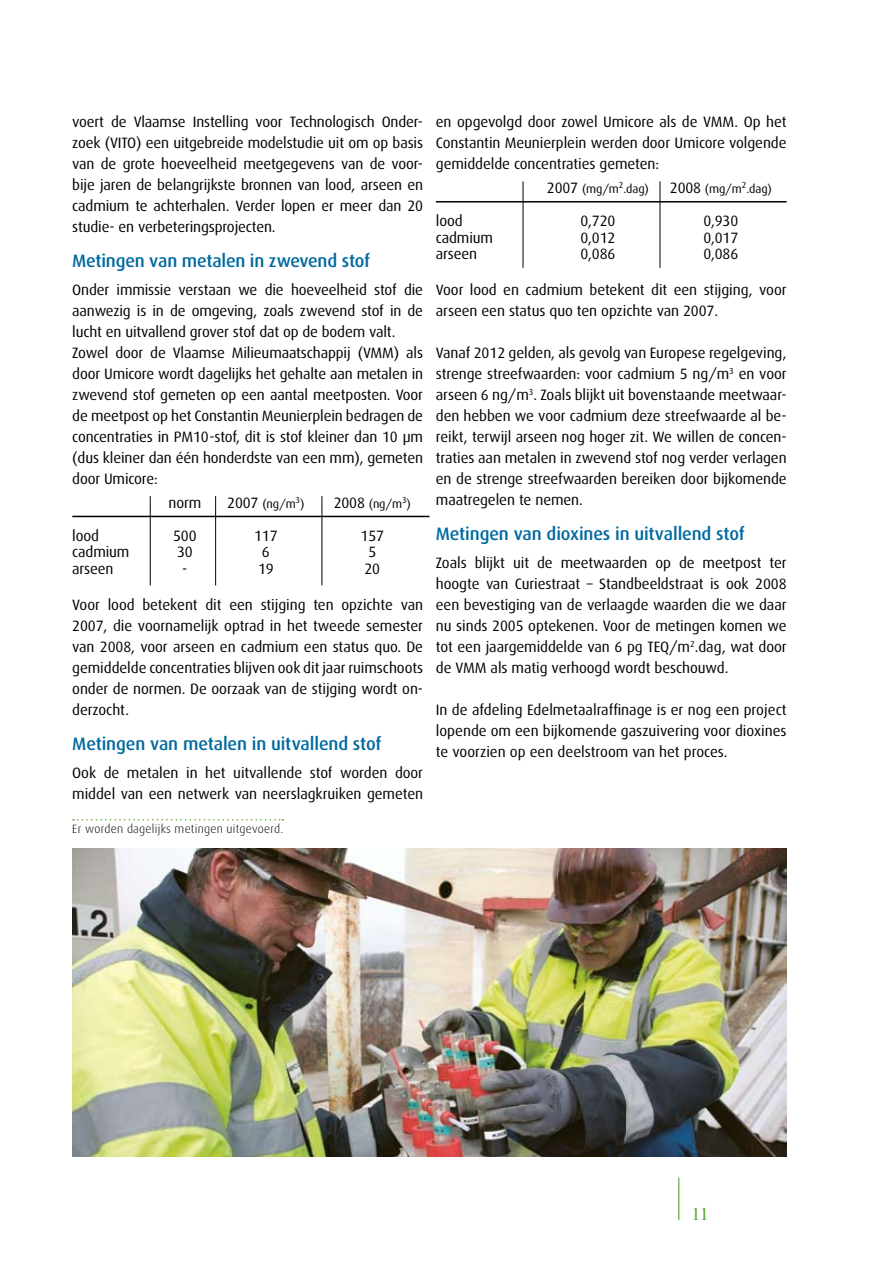
<style>
.page{position:relative;width:893px;height:1263px;background:#fff}
.page>*{position:absolute;margin:0;border:0;box-sizing:border-box;transform-origin:0 0}
.t1{font:500 18px "Dax";letter-spacing:-.01em;color:#00699f}
.t2{font:18px "Times";color:#5ba138}
.t3{font:15px/21px "Dax";letter-spacing:-.01em;color:#000;text-align:justify}
.t4{font:12px "Dax";letter-spacing:-.01em;color:#000}
.t5{font:300 12px "Dax";letter-spacing:.02em;color:#000}
.s1{font-size:15px}
</style>
<div class="page">
<hr style="left:678px;top:1177px;width:1px;height:43px;background:#5ba138">
<img style="left:72px;top:848px;width:715px;height:309px">
<svg style="left:73px;top:819px;width:210px;height:1px"></svg>
<hr style="left:72px;top:516px;width:357px;height:1px;background:#000">
<hr style="left:150px;top:496px;width:1px;height:89px;background:#000">
<hr style="left:215px;top:496px;width:1px;height:89px;background:#000">
<hr style="left:322px;top:496px;width:1px;height:89px;background:#000">
<hr style="left:436px;top:201px;width:351px;height:2px;background:#000">
<hr style="left:523px;top:181px;width:1px;height:87px;background:#000">
<hr style="left:660px;top:181px;width:1px;height:87px;background:#000">
<p class="t3" style="left:72px;top:111px;width:352px">voert de Vlaamse Instelling voor Technologisch Onder&shy;zoek (VITO) een uitgebreide modelstudie uit om op basis van de grote hoeveelheid meetgegevens van de voor&shy;bije jaren de belangrijkste bronnen van lood, arseen en cadmium te achterhalen. Verder lopen er meer dan 20 studie- en verbeteringsprojecten.</p>
<p class="t1" style="left:72px;top:251px;width:299px">Metingen van metalen in zwevend stof</p>
<p class="t3" style="left:72px;top:279px;width:352px;text-align:left">Onder immissie verstaan we die hoeveelheid stof die aanwezig is in de omgeving, zoals zwevend stof in de lucht en uitvallend grover stof dat op de bodem valt.<br>Zowel door de Vlaamse Milieumaatschappij (VMM) als door Umicore wordt dagelijks het gehalte aan metalen in zwevend stof gemeten op een aantal meetposten. Voor de meetpost op het Constantin Meunierplein bedragen de concentraties in PM10-stof, dit is stof kleiner dan 10 µm (dus kleiner dan één honderdste van een mm), gemeten door Umicore:</p>
<p class="t3" style="left:168px;top:492px;width:34px">norm</p>
<p class="t4" style="left:227px;top:497px;width:79px"><span class="s1">2007</span> (ng/m<sup>3</sup>)</p>
<p class="t4" style="left:334px;top:497px;width:79px"><span class="s1">2008</span> (ng/m<sup>3</sup>)</p>
<p class="t3" style="left:72px;top:525px;width:28px">lood</p>
<p class="t3" style="left:173px;top:525px;width:25px">500</p>
<p class="t3" style="left:254px;top:525px;width:25px">117</p>
<p class="t3" style="left:361px;top:525px;width:25px">157</p>
<p class="t3" style="left:72px;top:542px;width:59px">cadmium</p>
<p class="t3" style="left:177px;top:542px;width:17px">30</p>
<p class="t3" style="left:262px;top:542px;width:9px">6</p>
<p class="t3" style="left:368px;top:542px;width:9px">5</p>
<p class="t3" style="left:72px;top:558px;width:43px">arseen</p>
<p class="t3" style="left:182px;top:558px;width:7px">-</p>
<p class="t3" style="left:258px;top:558px;width:17px">19</p>
<p class="t3" style="left:365px;top:558px;width:17px">20</p>
<p class="t3" style="left:72px;top:594px;width:352px">Voor lood betekent dit een stijging ten opzichte van 2007, die voornamelijk optrad in het tweede semester van 2008, voor arseen en cadmium een status quo. De gemiddelde concentraties blijven ook dit jaar ruimschoots onder de normen. De oorzaak van de stijging wordt on&shy;derzocht.</p>
<p class="t1" style="left:72px;top:734px;width:311px">Metingen van metalen in uitvallend stof</p>
<p class="t3" style="left:72px;top:762px;width:352px">Ook de metalen in het uitvallende stof worden door middel van een netwerk van neerslagkruiken gemeten</p>
<p class="t5" style="left:72px;top:822px;width:212px">Er worden dagelijks metingen uitgevoerd.</p>
<p class="t3" style="left:436px;top:111px;width:352px">en opgevolgd door zowel Umicore als de VMM. Op het Constantin Meunierplein werden door Umicore volgende gemiddelde concentraties gemeten:</p>
<p class="t4" style="left:547px;top:182px;width:103px"><span class="s1">2007</span> (mg/m<sup>2</sup>.dag)</p>
<p class="t4" style="left:670px;top:182px;width:103px"><span class="s1">2008</span> (mg/m<sup>2</sup>.dag)</p>
<p class="t3" style="left:436px;top:210px;width:28px">lood</p>
<p class="t3" style="left:580px;top:210px;width:36px">0,720</p>
<p class="t3" style="left:703px;top:210px;width:36px">0,930</p>
<p class="t3" style="left:436px;top:227px;width:59px">cadmium</p>
<p class="t3" style="left:580px;top:227px;width:36px">0,012</p>
<p class="t3" style="left:703px;top:227px;width:36px">0,017</p>
<p class="t3" style="left:436px;top:243px;width:43px">arseen</p>
<p class="t3" style="left:580px;top:243px;width:36px">0,086</p>
<p class="t3" style="left:703px;top:243px;width:36px">0,086</p>
<p class="t3" style="left:436px;top:279px;width:352px">Voor lood en cadmium betekent dit een stijging, voor arseen een status quo ten opzichte van 2007.</p>
<p class="t3" style="left:436px;top:342px;width:352px">Vanaf 2012 gelden, als gevolg van Europese regelgeving, strenge streefwaarden: voor cadmium 5 ng/m<sup>3</sup> en voor arseen 6 ng/m<sup>3</sup>. Zoals blijkt uit bovenstaande meetwaar&shy;den hebben we voor cadmium deze streefwaarde al be&shy;reikt, terwijl arseen nog hoger zit. We willen de concen&shy;traties aan metalen in zwevend stof nog verder verlagen en de strenge streefwaarden bereiken door bijkomende maatregelen te nemen.</p>
<p class="t1" style="left:436px;top:524px;width:310px">Metingen van dioxines in uitvallend stof</p>
<p class="t3" style="left:436px;top:552px;width:352px">Zoals blijkt uit de meetwaarden op de meetpost ter hoogte van Curiestraat – Standbeeldstraat is ook 2008 een bevestiging van de verlaagde waarden die we daar nu sinds 2005 optekenen. Voor de metingen komen we tot een jaargemiddelde van 6 pg TEQ/m<sup>2</sup>.dag, wat door de VMM als matig verhoogd wordt beschouwd.</p>
<p class="t3" style="left:436px;top:699px;width:352px">In de afdeling Edelmetaalraffinage is er nog een project lopende om een bijkomende gaszuivering voor dioxines te voorzien op een deelstroom van het proces.</p>
<p class="t2" style="left:691px;top:1197px;width:19px">11</p>
</div>
